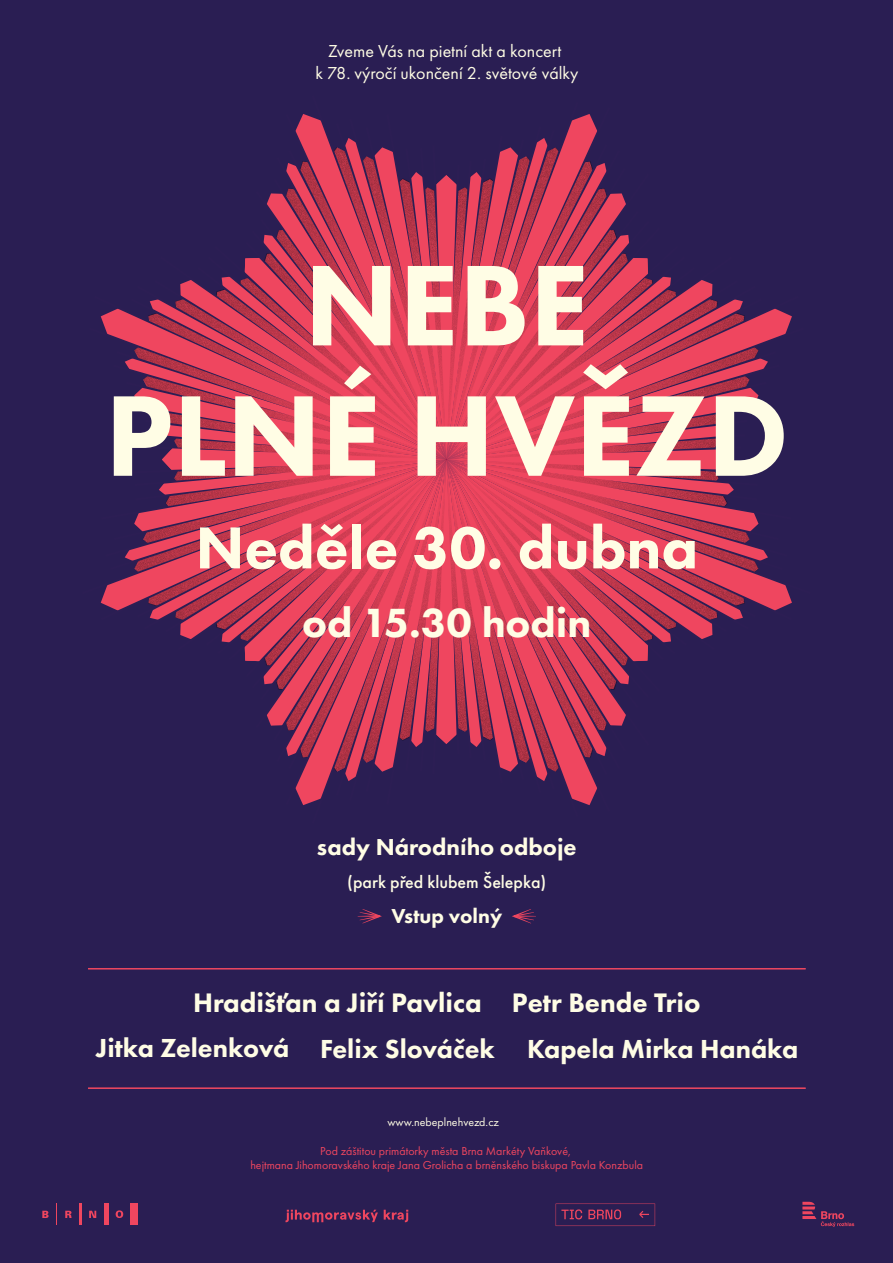
<style>
.page{position:relative;width:893px;height:1263px;background:#2a1e53}
.page>*{position:absolute;margin:0;border:0;box-sizing:border-box;transform-origin:0 0}
.t1{font:800 119.1px/130.4px "Futura PT";color:#fffde5;text-align:center}
.t2{font:800 61.43px "Futura PT";color:#fffde5}
.t3{font:800 42.3px "Futura PT";color:#fffde5}
.t4{font:800 27.75px "Futura PT";color:#fffde5}
.t5{font:800 27.08px "Futura PT";color:#fffde5}
.t6{font:800 23.92px "Futura PT";color:#fffde5}
.t7{font:800 20.92px "Futura PT";color:#fffde5}
.t8{font:17.92px/21.5px "Futura PT";color:#fffde5;text-align:center}
.t9{font:500 17.92px "Futura PT";color:#fffde5}
.t10{font:12px/14.4px "Futura PT";color:#ef465f;text-align:center}
.t11{font:12px "Futura PT";color:#fffde5}
</style>
<div class="page">
<svg style="left:100px;top:114px;width:692px;height:691px"></svg>
<hr style="left:88px;top:968px;width:718px;height:1px;background:#ef465f">
<hr style="left:88px;top:1087px;width:718px;height:2px;background:#ef465f">
<svg style="left:802px;top:1202px;width:52px;height:25px"></svg>
<hr style="left:80px;top:1203px;width:2px;height:22px;background:#ef465f">
<hr style="left:104px;top:1203px;width:4px;height:22px;background:#ef465f">
<div style="left:131px;top:1203px;width:7px;height:22px;background:#ef465f"></div>
<svg style="left:116px;top:1210px;width:7px;height:8px"></svg>
<svg style="left:89px;top:1211px;width:7px;height:7px"></svg>
<svg style="left:65px;top:1211px;width:7px;height:7px"></svg>
<svg style="left:42px;top:1211px;width:7px;height:7px"></svg>
<svg style="left:285px;top:1210px;width:93px;height:12px"></svg>
<svg style="left:384px;top:1210px;width:24px;height:12px"></svg>
<svg style="left:556px;top:1203px;width:99px;height:23px"></svg>
<svg style="left:358px;top:909px;width:24px;height:14px"></svg>
<svg style="left:512px;top:909px;width:24px;height:14px"></svg>
<h3 class="t8" style="left:315px;top:41px;width:265px">Zveme Vás na pietní akt a koncert<br>k 78. výročí ukončení 2. světové války</h3>
<h1 class="t1" style="left:105px;top:239px;width:685px">NEBE<br>PLNÉ HVĚZD</h1>
<h2 class="t2" style="left:196px;top:509px;width:504px">Neděle 30. dubna</h2>
<h3 class="t3" style="left:302px;top:596px;width:291px">od 15.30 hodin</h3>
<h3 class="t6" style="left:317px;top:832px;width:261px">sady Národního odboje</h3>
<h3 class="t9" style="left:347px;top:871px;width:201px">(park před klubem Šelepka)</h3>
<h3 class="t7" style="left:391px;top:902px;width:112px">Vstup volný</h3>
<h3 class="t4" style="left:193px;top:985px;width:509px">Hradišťan a Jiří Pavlica Petr Bende Trio</h3>
<h3 class="t5" style="left:96px;top:1032px;width:703px">Jitka Zelenková Felix Slováček Kapela Mirka Hanáka</h3>
<p class="t11" style="left:387px;top:1114px;width:113px">www.nebeplnehvezd.cz</p>
<p class="t10" style="left:250px;top:1143px;width:394px">Pod záštitou primátorky města Brna Markéty Vaňkové,<br>hejtmana Jihomoravského kraje Jana Grolicha a brněnského biskupa Pavla Konzbula</p>
</div>
